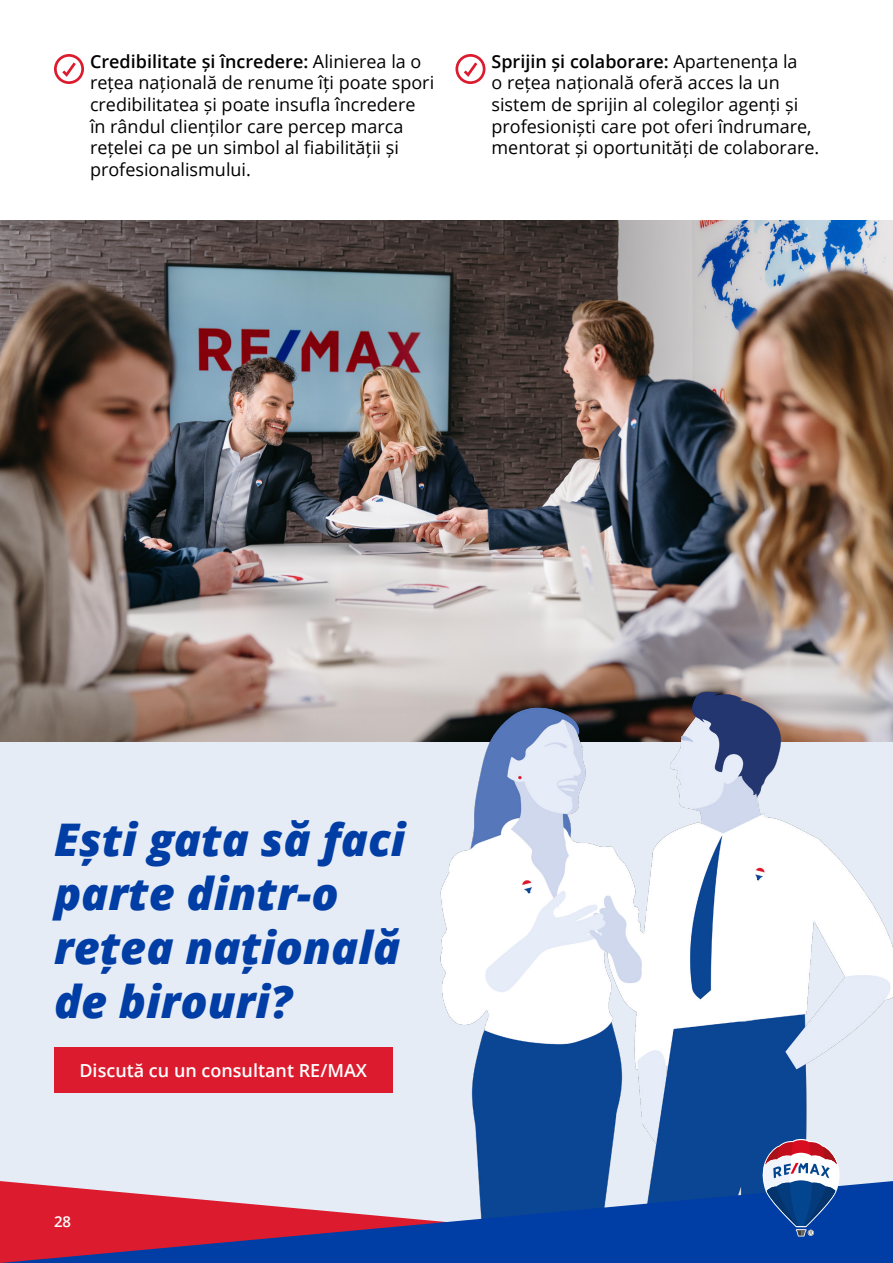
<style>
.page{position:relative;width:893px;height:1263px;background:#fff}
.page>*{position:absolute;margin:0;border:0;box-sizing:border-box;transform-origin:0 0}
.t1{font:italic 800 45px/54px "Open Sans";color:#003da5}
.t2{font:18px/21.6px "Open Sans";color:#000}
.t3{font:600 18px "Open Sans";color:#fff}
.t4{font:600 15px "Open Sans";color:#fff}
.s1{font-weight:600}
</style>
<div class="page">
<div style="left:0;top:742px;width:893px;height:521px;background:#e6ecf6"></div>
<img style="left:0;top:221px;width:893px;height:521px">
<div style="left:54px;top:1048px;width:338px;height:45px;background:#dc1c2e"></div>
<img style="left:340px;top:646px;width:553px;height:535px">
<svg style="left:54px;top:54px;width:30px;height:30px"></svg>
<svg style="left:455px;top:54px;width:30px;height:30px"></svg>
<svg style="left:0;top:1181px;width:893px;height:82px"></svg>
<svg style="left:762px;top:1139px;width:78px;height:97px"></svg>
<p class="t2" style="left:90px;top:50px;width:346px"><span class="s1">Credibilitate și încredere:</span> Alinierea la o rețea națională de renume îți poate spori credibilitatea și poate insufla încredere în rândul clienților care percep marca rețelei ca pe un simbol al fiabilității și profesionalismului.</p>
<p class="t2" style="left:491px;top:50px;width:329px"><span class="s1">Sprijin și colaborare:</span> Apartenența la<br>o rețea națională oferă acces la un sistem de sprijin al colegilor agenți și profesioniști care pot oferi îndrumare, mentorat și oportunități de colaborare.</p>
<h1 class="t1" style="left:54px;top:810px;width:353px">Ești gata să faci parte dintr-o rețea națională de birouri?</h1>
<p class="t3" style="left:79px;top:1058px;width:289px">Discută cu un consultant RE/MAX</p>
<p class="t4" style="left:54px;top:1211px;width:19px">28</p>
</div>
